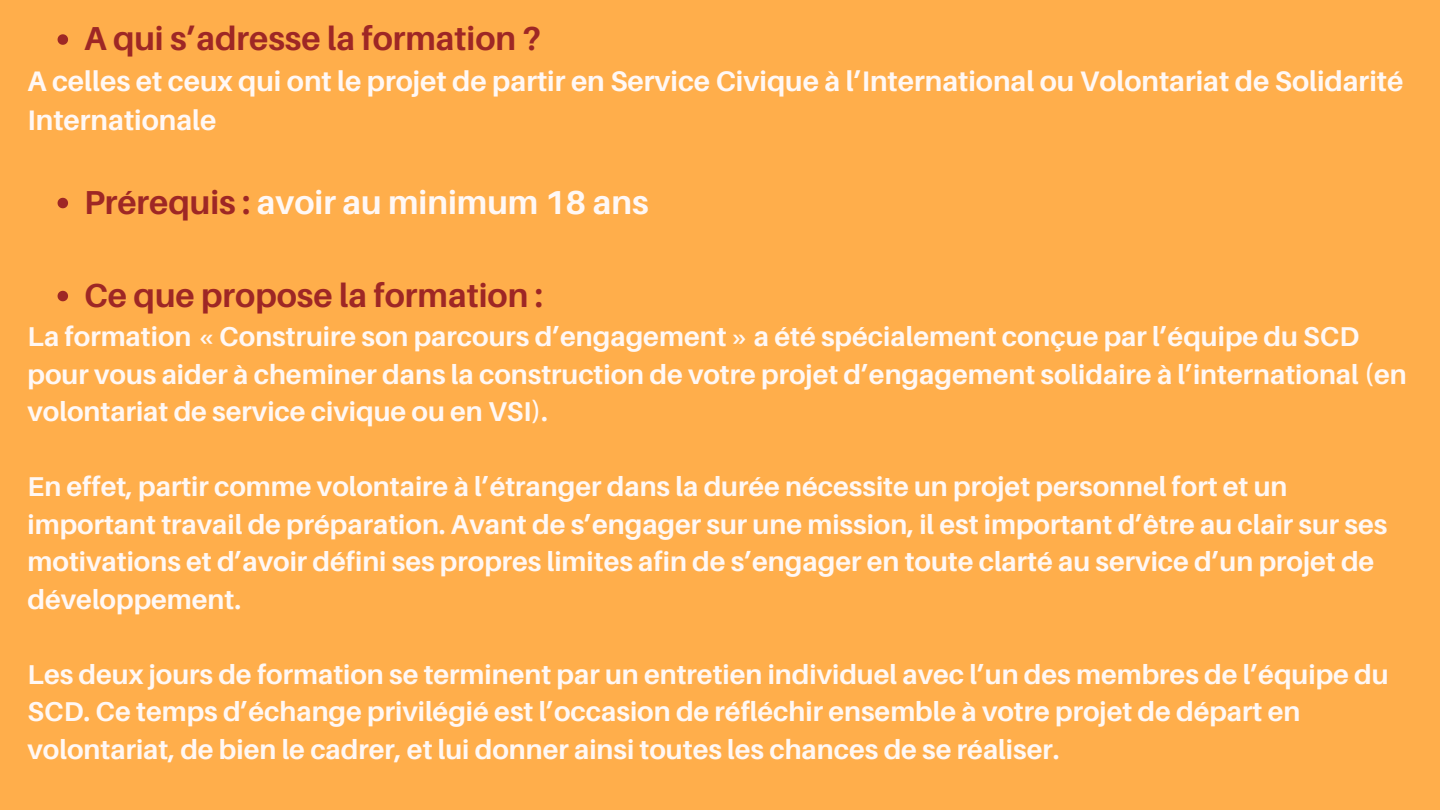
<style>
.page{position:relative;width:1440px;height:810px;background:#ffae4b}
.page>*{position:absolute;margin:0;border:0;box-sizing:border-box;transform-origin:0 0}
.t1{font:700 33.2px "Aileron";color:#9e2725}
.t2{font:700 33.2px "Aileron";color:#fff8f5}
.t3{font:700 28.2px/39px "Aileron";color:#fff8f5}
.t4{font:700 27.2px/37.5px "Aileron";color:#fff8f5}
.s1{color:#9e2725}
</style>
<div class="page">
<svg style="left:58px;top:34px;width:10px;height:11px"></svg>
<svg style="left:58px;top:198px;width:10px;height:10px"></svg>
<svg style="left:58px;top:291px;width:10px;height:10px"></svg>
<p class="t1" style="left:84px;top:18px;width:458px">A qui s’adresse la formation ?</p>
<p class="t3" style="left:28px;top:61px;width:1377px">A celles et ceux qui ont le projet de partir en Service Civique à l’International ou Volontariat de Solidarité<br>Internationale</p>
<p class="t2" style="left:84px;top:181px;width:566px"><span class="s1">Prérequis :</span> avoir au minimum 18 ans</p>
<p class="t1" style="left:84px;top:274px;width:460px">Ce que propose la formation :</p>
<p class="t4" style="left:28px;top:317px;width:1381px">La formation « Construire son parcours d’engagement » a été spécialement conçue par l’équipe du SCD pour vous aider à cheminer dans la construction de votre projet d’engagement solidaire à l’international (en volontariat de service civique ou en VSI).</p>
<p class="t4" style="left:28px;top:467px;width:1361px">En effet, partir comme volontaire à l’étranger dans la durée nécessite un projet personnel fort et un important travail de préparation. Avant de s’engager sur une mission, il est important d’être au clair sur ses motivations et d’avoir défini ses propres limites afin de s’engager en toute clarté au service d’un projet de développement.</p>
<p class="t4" style="left:28px;top:655px;width:1363px">Les deux jours de formation se terminent par un entretien individuel avec l’un des membres de l’équipe du<br>SCD. Ce temps d’échange privilégié est l’occasion de réfléchir ensemble à votre projet de départ en volontariat, de bien le cadrer, et lui donner ainsi toutes les chances de se réaliser.</p>
</div>
